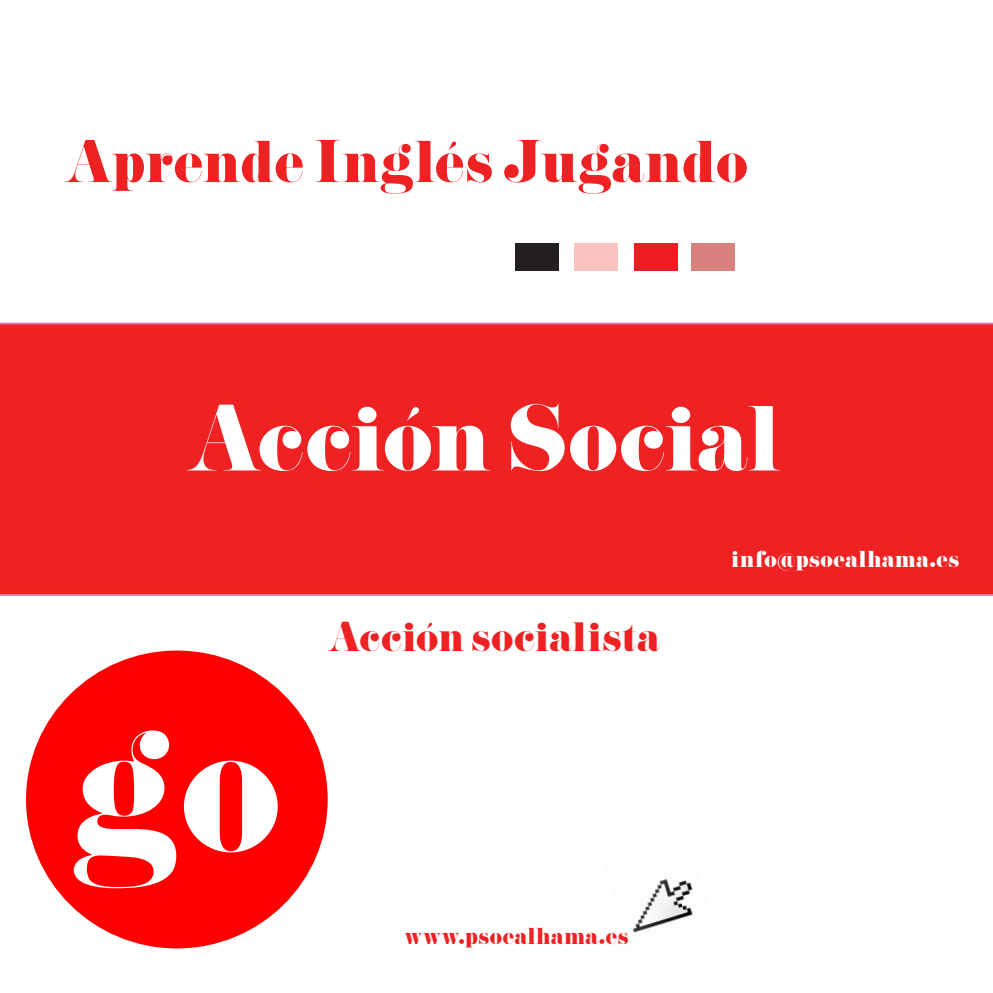
<style>
.page{position:relative;width:993px;height:993px;background:#fff}
.page>*{position:absolute;margin:0;border:0;box-sizing:border-box;transform-origin:0 0}
.Title___1{font:170.45px "Pistilli";color:#fff}
.Title___Sidebar_1{font:84px "Pistilli";letter-spacing:-.02em;color:#fff}
.Title___Sidebar_1-2{font:53.73px "Pistilli";letter-spacing:-.02em;color:#ee2123}
.Title___Sidebar_1-3{font:37.45px "Pistilli";letter-spacing:-.005em;color:#ee2123}
.Title___Sidebar_1-4{font:21px "Pistilli";color:#fff}
.Title___Sidebar_1-5{font:21px "Pistilli";letter-spacing:.005em;color:#ee2123}
</style>
<div class="page">
<div style="left:26px;top:650px;width:301px;height:298px;background:#f00;border-radius:50%"></div>
<div style="left:0;top:322px;width:992px;height:273px;background:#ee2123"></div>
<div style="left:514px;top:242px;width:44px;height:28px;background:#231f20"></div>
<div style="left:574px;top:242px;width:44px;height:28px;background:#f9c3c2"></div>
<div style="left:633px;top:242px;width:44px;height:28px;background:#ee1d23"></div>
<div style="left:690px;top:242px;width:44px;height:28px;background:#d8817e"></div>
<img style="left:632px;top:879px;width:61px;height:54px">
<p class="Title___Sidebar_1-2" style="left:64px;top:127px;width:685px">Aprende Inglés Jugando</p>
<p class="Title___Sidebar_1" style="left:186px;top:384px;width:595px">Acción Social</p>
<p class="Title___1" style="left:70px;top:677px;width:214px">go</p>
<p class="Title___Sidebar_1-3" style="left:327px;top:612px;width:333px">Acción socialista</p>
<p class="Title___Sidebar_1-5" style="left:404px;top:922px;width:225px">www.psoealhama.es</p>
<p class="Title___Sidebar_1-4" style="left:730px;top:545px;width:230px">info@psoealhama.es</p>
</div>
